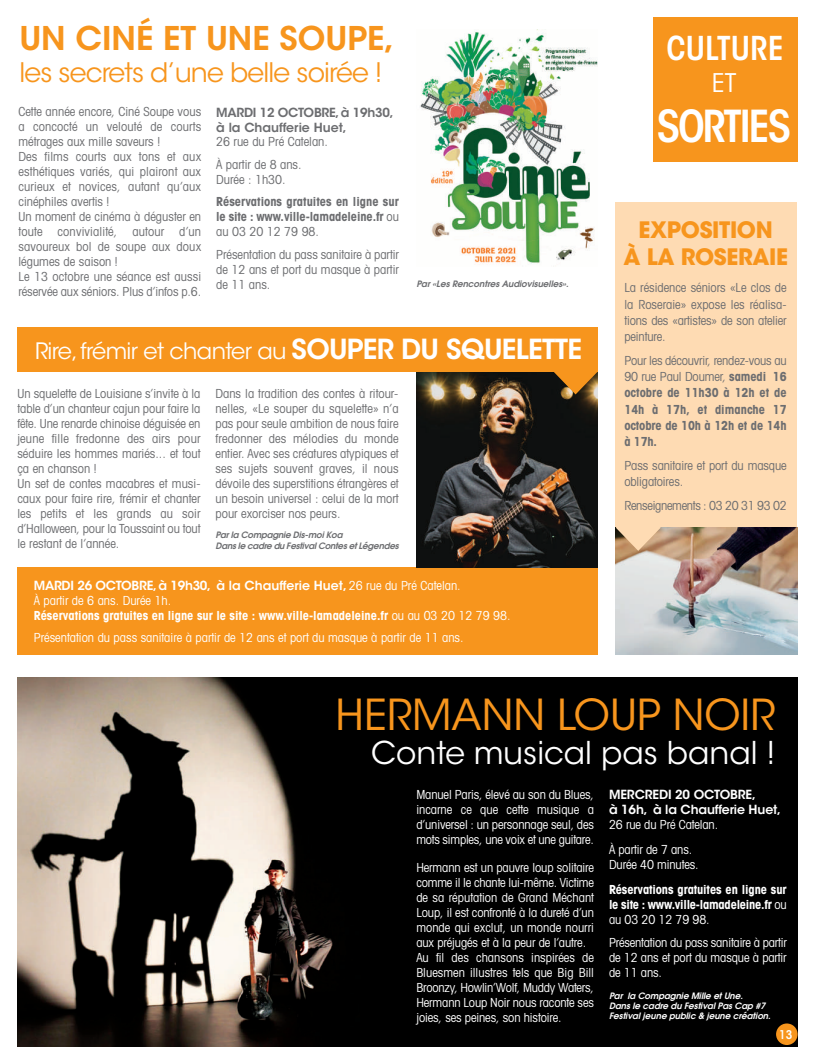
<style>
.page{position:relative;width:815px;height:1063px;background:#fff}
.page>*{position:absolute;margin:0;border:0;box-sizing:border-box;transform-origin:0 0}
.t1{font:600 condensed 43.75px "ITC Avant Garde Std";letter-spacing:-.05em;color:#fff}
.t2{font:42.5px "ITC Avant Garde Std";color:#f7951d}
.t3{font:600 condensed 32.62px "ITC Avant Garde Std";color:#fff}
.t4{font:600 32.5px "ITC Avant Garde Std";color:#f7951d}
.t5{font:31.25px "ITC Avant Garde Std";color:#fff}
.t6{font:26.75px "ITC Avant Garde Std";letter-spacing:-.03em;color:#f7951d}
.t7{font:condensed 26.12px "Avant Garde LT";color:#fff}
.t8{font:22.5px "ITC Avant Garde Std";letter-spacing:-.025em;color:#fff}
.t9{font:700 22.5px/27px "ITC Avant Garde Std";letter-spacing:-.015em;color:#f7951d;text-align:center}
.t10{font:condensed 12.5px/15px "Avant Garde LT";color:#6c6d70}
.t11{font:condensed 12.5px/15px "Avant Garde LT";letter-spacing:-.01em;color:#fff;text-align:justify}
.t12{font:700 condensed 12.5px/16.2px "Avant Garde LT";color:#6c6d70;text-align:justify}
.t13{font:700 condensed 12.5px/15px "Avant Garde LT";color:#fff;text-align:justify}
.t14{font:600 12.5px/15px "ITC Avant Garde Std";letter-spacing:-.01em;color:#fff}
.t15{font:600 12.5px/15px "ITC Avant Garde Std";letter-spacing:-.02em;color:#6c6d70}
.t16{font:condensed 12.5px "Avant Garde LT";letter-spacing:-.025em;color:#6c6d70}
.t17{font:600 condensed 12px "ITC Avant Garde Std";color:#fff}
.t18{font:italic 600 8.75px/10.5px "Avant Garde LT";letter-spacing:-.015em;color:#6c6d70}
.t19{font:italic 600 8.75px/10px "Avant Garde LT";color:#fff}
.s1{font-weight:400}
.s2{font-weight:600;font-size:27.5px}
.s3{font-family:"Avant Garde LT";font-weight:400;font-stretch:condensed}
</style>
<div class="page">
<div style="left:17px;top:567px;width:581px;height:87px;background:#f7951d"></div>
<div style="left:653px;top:18px;width:144px;height:144px;background:#f7951d"></div>
<img style="left:420px;top:29px;width:178px;height:237px">
<img style="left:18px;top:677px;width:381px;height:370px">
<div style="left:399px;top:677px;width:399px;height:370px;background:#000"></div>
<div style="left:616px;top:203px;width:181px;height:356px;background:#fedbb3"></div>
<img style="left:616px;top:528px;width:181px;height:126px">
<svg style="left:616px;top:527px;width:45px;height:24px"></svg>
<img style="left:416px;top:371px;width:182px;height:196px">
<div style="left:18px;top:327px;width:580px;height:44px;background:#f7951d"></div>
<svg style="left:553px;top:371px;width:45px;height:23px"></svg>
<div style="left:776px;top:1023px;width:22px;height:22px;background:#f7951d;border-radius:50%"></div>
<h3 class="t4" style="left:19px;top:26px;width:376px">UN CINÉ ET UNE SOUPE,</h3>
<h3 class="t6" style="left:19px;top:62px;width:365px">les secrets d’une belle soirée !</h3>
<p class="t10" style="left:18px;top:106px;width:184px">Cette année encore, Ciné Soupe vous a concocté un velouté de courts métrages aux mille saveurs !<br>Des films courts aux tons et aux esthétiques variés, qui plairont aux curieux et novices, autant qu’aux cinéphiles avertis !<br>Un moment de cinéma à déguster en toute convivialité, autour d’un savoureux bol de soupe aux doux légumes de saison !<br>Le 13 octobre une séance est aussi réservée aux séniors. Plus d’infos p.6.</p>
<p class="t15" style="left:216px;top:106px;width:179px">MARDI 12 OCTOBRE, à 19h30, à la Chaufferie Huet,</p>
<p class="t10" style="left:216px;top:132px;width:113px;line-height:22.5px">26 rue du Pré Catelan.<br>À partir de 8 ans.</p>
<p class="t10" style="left:216px;top:173px;width:71px">Durée : 1h30.</p>
<p class="t12" style="left:216px;top:196px;width:184px;line-height:15px">Réservations gratuites en ligne sur le site : www.ville-lamadeleine.fr <span class="s1">ou au 03 20 12 79 98.</span></p>
<p class="t10" style="left:216px;top:248px;width:184px;text-align:justify">Présentation du pass sanitaire à partir de 12 ans et port du masque à partir de 11 ans.</p>
<p class="t18" style="left:416px;top:279px;width:154px">Par «Les Rencontres Audiovisuelles».</p>
<h3 class="t8" style="left:35px;top:343px;width:549px">Rire, frémir et chanter au <span class="s2">SOUPER DU SQUELETTE</span></h3>
<p class="t10" style="left:17px;top:387px;width:185px">Un squelette de Louisiane s’invite à la table d’un chanteur cajun pour faire la fête. Une renarde chinoise déguisée en jeune fille fredonne des airs pour séduire les hommes mariés... et tout ça en chanson !<br>Un set de contes macabres et musi&shy;caux pour faire rire, frémir et chanter les petits et les grands au soir d’Halloween, pour la Toussaint ou tout le restant de l’année.</p>
<p class="t10" style="left:216px;top:387px;width:185px;text-align:justify">Dans la tradition des contes à ritour&shy;nelles, «Le souper du squelette» n’a pas pour seule ambition de nous faire fredonner des mélodies du monde entier. Avec ses créatures atypiques et ses sujets souvent graves, il nous dévoile des superstitions étrangères et un besoin universel : celui de la mort pour exorciser nos peurs.</p>
<p class="t18" style="left:216px;top:531px;width:185px">Par la Compagnie Dis-moi Koa<br>Dans le cadre du Festival Contes et Légendes</p>
<p class="t14" style="left:34px;top:579px;width:428px">MARDI 26 OCTOBRE, à 19h30, à la Chaufferie Huet, <span class="s3">26 rue du Pré Catelan.</span></p>
<p class="t13" style="left:34px;top:594px;width:478px"><span class="s1">À partir de 6 ans. Durée 1h.<br></span>Réservations gratuites en ligne sur le site : www.ville-lamadeleine.fr <span class="s1">ou au 03 20 12 79 98.</span></p>
<p class="t11" style="left:34px;top:632px;width:431px">Présentation du pass sanitaire à partir de 12 ans et port du masque à partir de 11 ans.</p>
<h3 class="t3" style="left:667px;top:36px;width:119px">CULTURE</h3>
<h3 class="t7" style="left:712px;top:73px;width:26px">ET</h3>
<h1 class="t1" style="left:657px;top:109px;width:136px">SORTIES</h1>
<h3 class="t9" style="left:624px;top:219px;width:166px">EXPOSITION<br>À LA ROSERAIE</h3>
<p class="t10" style="left:624px;top:281px;width:164px;line-height:16.2px;text-align:justify">La résidence séniors «Le clos de la Roseraie» expose les réalisa&shy;tions des «artistes» de son atelier peinture.</p>
<p class="t12" style="left:624px;top:353px;width:164px"><span class="s1">Pour les découvrir, rendez-vous au 90 rue Paul Doumer,</span> samedi 16 octobre de 11h30 à 12h et de 14h à 17h, et dimanche 17 octobre de 10h à 12h et de 14h à 17h.</p>
<p class="t10" style="left:624px;top:459px;width:164px;line-height:16.2px">Pass sanitaire et port du masque obligatoires.</p>
<p class="t16" style="left:624px;top:501px;width:164px">Renseignements : 03 20 31 93 02</p>
<h2 class="t2" style="left:336px;top:699px;width:441px">HERMANN LOUP NOIR</h2>
<h3 class="t5" style="left:371px;top:740px;width:406px">Conte musical pas banal !</h3>
<p class="t11" style="left:416px;top:788px;width:179px">Manuel Paris, élevé au son du Blues, incarne ce que cette musique a d’universel : un personnage seul, des mots simples, une voix et une guitare.</p>
<p class="t11" style="left:416px;top:861px;width:179px;text-align:left">Hermann est un pauvre loup solitaire comme il le chante lui-même. Victime de sa réputation de Grand Méchant Loup, il est confronté à la dureté d’un monde qui exclut, un monde nourri aux préjugés et à la peur de l’autre.<br>Au fil des chansons inspirées de Bluesmen illustres tels que Big Bill Broonzy, Howlin’Wolf, Muddy Waters, Hermann Loup Noir nous raconte ses joies, ses peines, son histoire.</p>
<p class="t14" style="left:609px;top:789px;width:174px">MERCREDI 20 OCTOBRE,<br>à 16h, à la Chaufferie Huet,</p>
<p class="t11" style="left:609px;top:813px;width:111px;line-height:25px">26 rue du Pré Catelan.<br>À partir de 7 ans.</p>
<p class="t11" style="left:609px;top:858px;width:91px">Durée 40 minutes.</p>
<p class="t13" style="left:609px;top:883px;width:179px">Réservations gratuites en ligne sur le site : www.ville-lamadeleine.fr <span class="s1">ou au 03 20 12 79 98.</span></p>
<p class="t11" style="left:609px;top:936px;width:179px">Présentation du pass sanitaire à partir de 12 ans et port du masque à partir de 11 ans.</p>
<p class="t19" style="left:609px;top:992px;width:163px">Par la Compagnie Mille et Une.<br>Dans le cadre du Festival Pas Cap #7<br>Festival jeune public &amp; jeune création.</p>
<p class="t17" style="left:779px;top:1030px;width:14px">13</p>
</div>
